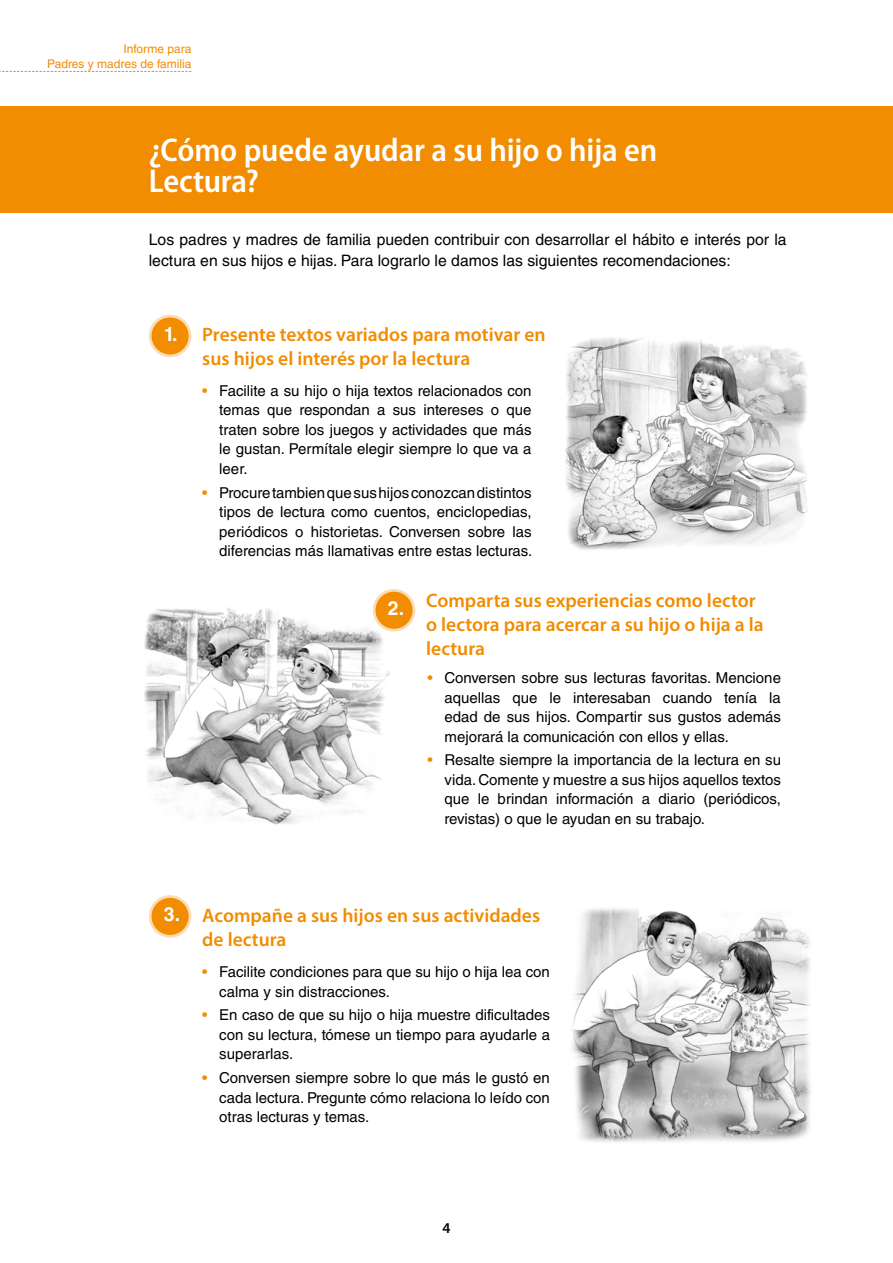
<style>
.page{position:relative;width:893px;height:1263px;background:#fff}
.page>*{position:absolute;margin:0;border:0;box-sizing:border-box;transform-origin:0 0}
.t1{font:600 semi-condensed 33px/31.5px "Myriad Pro";letter-spacing:-.005em;color:#fff}
.t2{font:600 19.5px/24px "Myriad Pro";color:#f28c00}
.t3{font:700 19.5px "Helvetica LT Std";color:#fff}
.t4{font:15.75px/21px "Helvetica LT Std";color:#000}
.t5{font:15px/19.5px "Helvetica LT Std";color:#000;text-align:justify}
.t6{font:600 15px "Myriad Pro";color:#000}
.t7{font:12px/14.4px "Helvetica LT Std";color:#f28c00;text-align:right}
.s1{color:#f28c00}
</style>
<div class="page">
<svg style="left:0;top:71px;width:191px;height:1px"></svg>
<div style="left:0;top:106px;width:893px;height:107px;background:#f28c00"></div>
<img style="left:565px;top:337px;width:243px;height:213px">
<img style="left:144px;top:597px;width:271px;height:228px">
<img style="left:571px;top:908px;width:240px;height:234px">
<div style="left:150px;top:316px;width:40px;height:40px;background:#f28c00;border-radius:50%"></div>
<div style="left:149px;top:315px;width:42px;height:42px;border:3px solid #fbdcb3;border-radius:50%"></div>
<div style="left:374px;top:590px;width:40px;height:40px;background:#f28c00;border-radius:50%"></div>
<div style="left:373px;top:589px;width:42px;height:42px;border:3px solid #fbdcb3;border-radius:50%"></div>
<div style="left:150px;top:896px;width:40px;height:40px;background:#f28c00;border-radius:50%"></div>
<div style="left:149px;top:895px;width:42px;height:43px;border:3px solid #fbdcb3;border-radius:50%"></div>
<p class="t7" style="left:47px;top:42px;width:146px">Informe para<br>Padres y madres de familia</p>
<h1 class="t1" style="left:149px;top:133px;width:510px">¿Cómo puede ayudar a su hijo o hija en<br>Lectura?</h1>
<p class="t4" style="left:149px;top:229px;width:639px">Los padres y madres de familia pueden contribuir con desarrollar el hábito e interés por la lectura en sus hijos e hijas. Para lograrlo le damos las siguientes recomendaciones:</p>
<h2 class="t3" style="left:164px;top:322px;width:16px">1.</h2>
<h2 class="t2" style="left:202px;top:322px;width:345px">Presente textos variados para motivar en sus hijos el interés por la lectura</h2>
<p class="t5" style="left:219px;top:381px;width:314px;text-indent:-17px"><span class="s1">•</span> Facilite a su hijo o hija textos relacionados con temas que respondan a sus intereses o que traten sobre los juegos y actividades que más le gustan. Permítale elegir siempre lo que va a leer.</p>
<p class="t5" style="left:219px;top:483px;width:315px;text-indent:-17px"><span class="s1">•</span> Procure tambien que sus hijos conozcan distintos tipos de lectura como cuentos, enciclopedias, periódicos o historietas. Conversen sobre las diferencias más llamativas entre estas lecturas.</p>
<h2 class="t3" style="left:388px;top:596px;width:18px">2.</h2>
<h2 class="t2" style="left:426px;top:588px;width:339px">Comparta sus experiencias como lector o lectora para acercar a su hijo o hija a la lectura</h2>
<p class="t5" style="left:444px;top:668px;width:338px;text-indent:-17px"><span class="s1">•</span> Conversen sobre sus lecturas favoritas. Mencione aquellas que le interesaban cuando tenía la edad de sus hijos. Compartir sus gustos además mejorará la comunicación con ellos y ellas.</p>
<p class="t5" style="left:444px;top:750px;width:338px;text-indent:-17px"><span class="s1">•</span> Resalte siempre la importancia de la lectura en su vida. Comente y muestre a sus hijos aquellos textos que le brindan información a diario (periódicos, revistas) o que le ayudan en su trabajo.</p>
<h2 class="t3" style="left:164px;top:902px;width:18px">3.</h2>
<h2 class="t2" style="left:202px;top:903px;width:339px">Acompañe a sus hijos en sus actividades de lectura</h2>
<p class="t5" style="left:219px;top:962px;width:332px;text-indent:-17px"><span class="s1">•</span> Facilite condiciones para que su hijo o hija lea con calma y sin distracciones.</p>
<p class="t5" style="left:219px;top:1005px;width:332px;text-indent:-17px"><span class="s1">•</span> En caso de que su hijo o hija muestre dificultades con su lectura, tómese un tiempo para ayudarle a superarlas.</p>
<p class="t5" style="left:219px;top:1068px;width:332px;text-indent:-17px"><span class="s1">•</span> Conversen siempre sobre lo que más le gustó en cada lectura. Pregunte cómo relaciona lo leído con otras lecturas y temas.</p>
<p class="t6" style="left:442px;top:1219px;width:10px">4</p>
</div>
